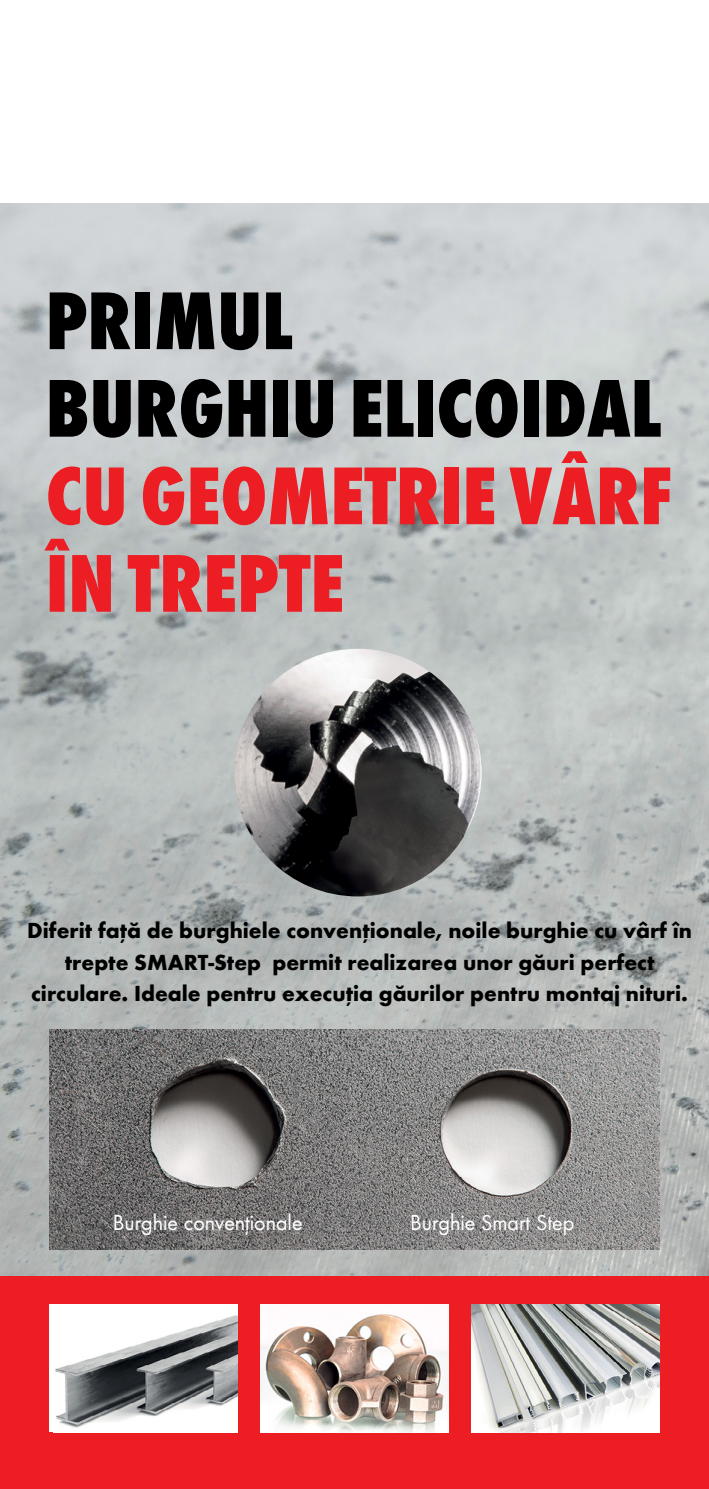
<style>
.page{position:relative;width:709px;height:1489px;background:#fff}
.page>*{position:absolute;margin:0;border:0;box-sizing:border-box;transform-origin:0 0}
.t1{font:800 condensed 85px/87.5px "Wuerth";color:#ed1d24}
.t2{font:800 condensed 85px/87.5px "Wuerth";color:#000}
.t3{font:700 22.5px/32px "Wuerth";color:#000;text-align:center}
.t4{font:22.5px "Wuerth";color:#fff}
</style>
<div class="page">
<img style="left:0;top:203px;width:709px;height:1073px">
<div style="left:0;top:1276px;width:709px;height:212px;background:#ed1d24"></div>
<img style="left:260px;top:1304px;width:188px;height:127px">
<img style="left:53px;top:1304px;width:184px;height:127px">
<img style="left:471px;top:1304px;width:188px;height:127px">
<img style="left:234px;top:648px;width:247px;height:248px;border-radius:124px">
<img style="left:50px;top:1029px;width:609px;height:220px">
<h1 class="t2" style="left:46px;top:272px;width:617px">PRIMUL<br>BURGHIU ELICOIDAL</h1>
<h1 class="t1" style="left:46px;top:447px;width:628px">CU GEOMETRIE VÂRF<br>ÎN TREPTE</h1>
<p class="t3" style="left:27px;top:912px;width:666px">Diferit față de burghiele convenționale, noile burghie cu vârf în trepte SMART-Step permit realizarea unor găuri perfect circulare. Ideale pentru execuția găurilor pentru montaj nituri.</p>
<p class="t4" style="left:113px;top:1206px;width:191px">Burghie convenționale</p>
<p class="t4" style="left:410px;top:1206px;width:166px">Burghie Smart Step</p>
</div>
